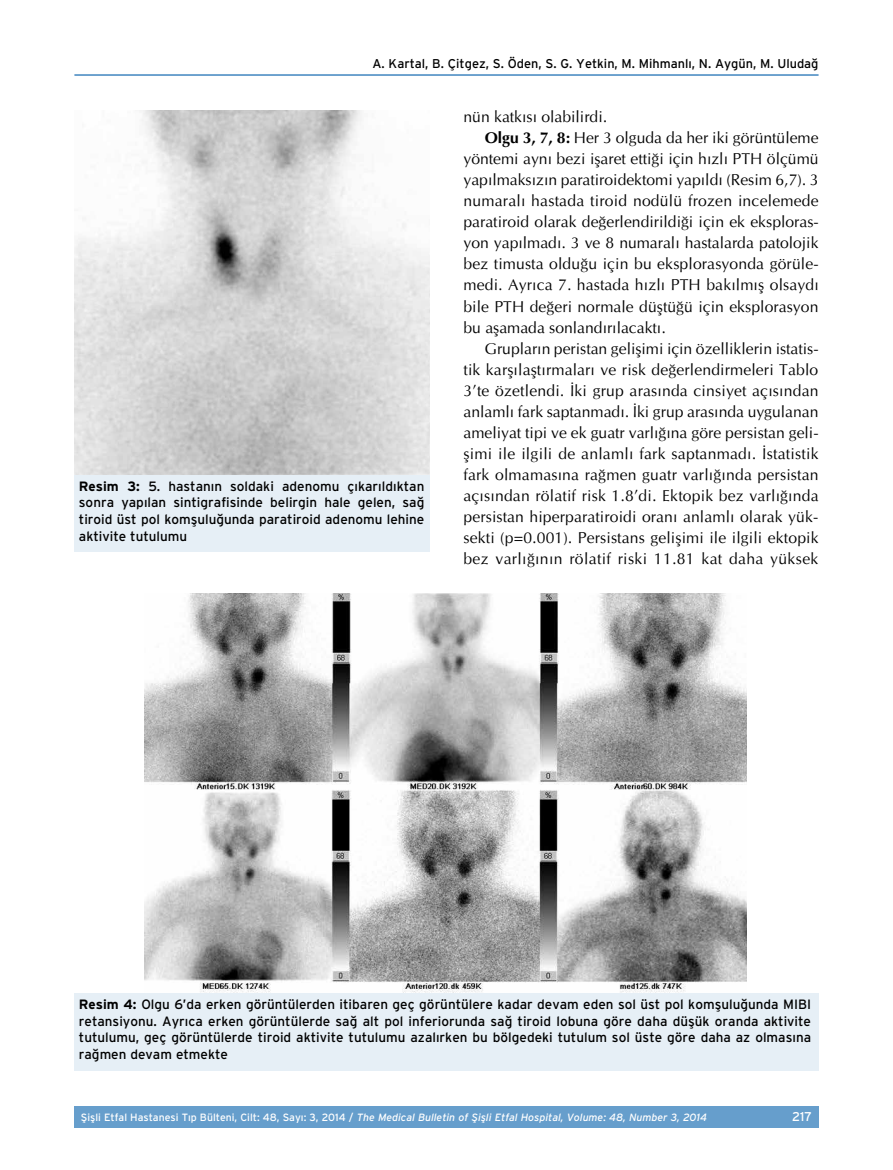
<style>
.page{position:relative;width:893px;height:1170px;background:#fff}
.page>*{position:absolute;margin:0;border:0;box-sizing:border-box;transform-origin:0 0}
.t1{font:15.75px "Optima";letter-spacing:.01em;color:#000}
.t2{font:13.5px/16.5px "Interstate";color:#000;text-align:justify}
.t3{font:12.75px "Interstate";color:#000}
.t4{font:12.75px "Interstate";color:#fff}
.t5{font:italic 10.5px "Interstate";color:#fff}
.s1{font-weight:700}
.s2{font-style:normal}
</style>
<div class="page">
<div style="left:74px;top:1106px;width:745px;height:21px;background:#669ecc"></div>
<hr style="left:74px;top:74px;width:745px;height:2px;background:#005daa">
<div style="left:74px;top:991px;width:745px;height:79px;background:#e6eff6"></div>
<div style="left:74px;top:594px;width:745px;height:398px;background:#fff"></div>
<img style="left:145px;top:594px;width:601px;height:398px">
<div style="left:74px;top:473px;width:355px;height:78px;background:#e6eff6"></div>
<img style="left:74px;top:111px;width:355px;height:363px">
<p class="t3" style="left:373px;top:57px;width:447px">A. Kartal, B. Çitgez, S. Öden, S. G. Yetkin, M. Mihmanlı, N. Aygün, M. Uludağ</p>
<p class="t1" style="left:463px;top:108px;width:145px">nün katkısı olabilirdi.</p>
<p class="t1" style="left:485px;top:129px;width:335px"><span class="s1">Olgu 3, 7, 8:</span> Her 3 olguda da her iki görüntüleme</p>
<p class="t1" style="left:463px;top:150px;width:357px">yöntemi aynı bezi işaret ettiği için hızlı PTH ölçümü</p>
<p class="t1" style="left:463px;top:171px;width:357px">yapılmaksızın paratiroidektomi yapıldı (Resim 6,7). 3</p>
<p class="t1" style="left:463px;top:192px;width:357px">numaralı hastada tiroid nodülü frozen incelemede</p>
<p class="t1" style="left:463px;top:213px;width:357px">paratiroid olarak değerlendirildiği için ek eksploras-</p>
<p class="t1" style="left:463px;top:234px;width:357px">yon yapılmadı. 3 ve 8 numaralı hastalarda patolojik</p>
<p class="t1" style="left:463px;top:255px;width:357px">bez timusta olduğu için bu eksplorasyonda görüle-</p>
<p class="t1" style="left:463px;top:276px;width:357px">medi. Ayrıca 7. hastada hızlı PTH bakılmış olsaydı</p>
<p class="t1" style="left:463px;top:297px;width:356px">bile PTH değeri normale düştüğü için eksplorasyon</p>
<p class="t1" style="left:463px;top:318px;width:204px">bu aşamada sonlandırılacaktı.</p>
<p class="t1" style="left:485px;top:339px;width:335px">Grupların peristan gelişimi için özelliklerin istatis-</p>
<p class="t1" style="left:463px;top:360px;width:356px">tik karşılaştırmaları ve risk değerlendirmeleri Tablo</p>
<p class="t1" style="left:463px;top:381px;width:356px">3’te özetlendi. İki grup arasında cinsiyet açısından</p>
<p class="t1" style="left:463px;top:402px;width:357px">anlamlı fark saptanmadı. İki grup arasında uygulanan</p>
<p class="t1" style="left:463px;top:423px;width:357px">ameliyat tipi ve ek guatr varlığına göre persistan geli-</p>
<p class="t1" style="left:463px;top:444px;width:357px">şimi ile ilgili de anlamlı fark saptanmadı. İstatistik</p>
<p class="t1" style="left:463px;top:465px;width:357px">fark olmamasına rağmen guatr varlığında persistan</p>
<p class="t1" style="left:463px;top:486px;width:357px">açısından rölatif risk 1.8’di. Ektopik bez varlığında</p>
<p class="t1" style="left:463px;top:507px;width:356px">persistan hiperparatiroidi oranı anlamlı olarak yük-</p>
<p class="t1" style="left:463px;top:528px;width:357px">sekti (p=0.001). Persistans gelişimi ile ilgili ektopik</p>
<p class="t1" style="left:463px;top:549px;width:356px">bez varlığının rölatif riski 11.81 kat daha yüksek</p>
<p class="t2" style="left:79px;top:477px;width:347px"><span class="s1">Resim 3:</span> 5. hastanın soldaki adenomu çıkarıldıktan sonra yapılan sintigrafisinde belirgin hale gelen, sağ tiroid üst pol komşuluğunda paratiroid adenomu lehine aktivite tutulumu</p>
<p class="t2" style="left:79px;top:995px;width:734px"><span class="s1">Resim 4:</span> Olgu 6’da erken görüntülerden itibaren geç görüntülere kadar devam eden sol üst pol komşuluğunda MIBI retansiyonu. Ayrıca erken görüntülerde sağ alt pol inferiorunda sağ tiroid lobuna göre daha düşük oranda aktivite tutulumu, geç görüntülerde tiroid aktivite tutulumu azalırken bu bölgedeki tutulum sol üste göre daha az olmasına rağmen devam etmekte</p>
<p class="t5" style="left:81px;top:1110px;width:628px"><span class="s2">Şişli Etfal Hastanesi T›p Bülteni, Cilt: 48, Say›: 3, 2014 /</span> The Medical Bulletin of Şişli Etfal Hospital, Volume: 48, Number 3, 2014</p>
<p class="t4" style="left:792px;top:1108px;width:22px">217</p>
</div>
